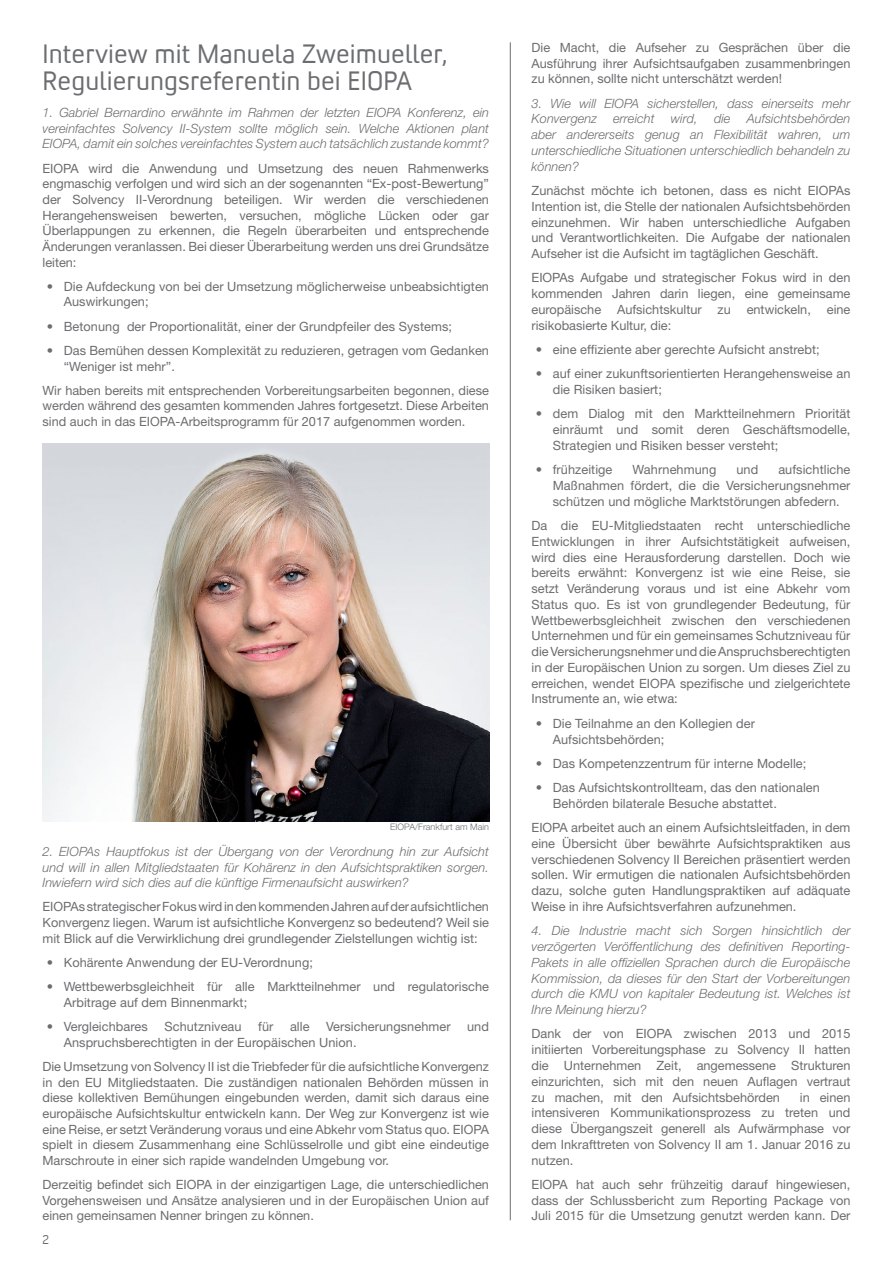
<style>
.page{position:relative;width:893px;height:1263px;background:#fff}
.page>*{position:absolute;margin:0;border:0;box-sizing:border-box;transform-origin:0 0}
.Amice_TITEL{font:27px/27px "Convection";letter-spacing:.005em;color:#6c6d70}
.Amice_body_copy{font:12.75px/15.8px "Helvetica Neue LT Std";letter-spacing:.005em;color:#6c6d70;text-align:justify}
.Amice_body_italic{font:italic 300 12.75px/15.8px "Helvetica Neue LT Std";letter-spacing:.005em;color:#6c6d70;text-align:justify}
.Amice_body_copy-2{font:12.75px "Convection";color:#6c6d70}
.Amice_foto_caption{font:300 9px "Helvetica Neue LT Std";letter-spacing:.005em;color:#6c6d70}
</style>
<div class="page">
<hr style="left:510px;top:42px;width:1px;height:1178px;background:#6c6d70">
<img style="left:43px;top:444px;width:446px;height:378px">
<p class="Amice_TITEL" style="left:43px;top:39px;width:406px">Interview mit Manuela Zweimueller,<br>Regulierungsreferentin bei EIOPA</p>
<p class="Amice_body_italic" style="left:43px;top:105px;width:448px">1. Gabriel Bernardino erwähnte im Rahmen der letzten EIOPA Konferenz, ein vereinfachtes Solvency II-System sollte möglich sein. Welche Aktionen plant EIOPA, damit ein solches vereinfachtes System auch tatsächlich zustande kommt?</p>
<p class="Amice_body_copy" style="left:43px;top:160px;width:448px">EIOPA wird die Anwendung und Umsetzung des neuen Rahmenwerks engmaschig verfolgen und wird sich an der sogenannten “Ex-post-Bewertung” der Solvency II-Verordnung beteiligen. Wir werden die verschiedenen Herangehensweisen bewerten, versuchen, mögliche Lücken oder gar Überlappungen zu erkennen, die Regeln überarbeiten und entsprechende Änderungen veranlassen. Bei dieser Überarbeitung werden uns drei Grundsätze leiten:</p>
<p class="Amice_body_copy" style="left:64px;top:278px;width:427px;text-indent:-17px">• Die Aufdeckung von bei der Umsetzung möglicherweise unbeabsichtigten<br>Auswirkungen;</p>
<p class="Amice_body_copy" style="left:47px;top:318px;width:407px">• Betonung der Proportionalität, einer der Grundpfeiler des Systems;</p>
<p class="Amice_body_copy" style="left:64px;top:342px;width:427px;text-indent:-17px">• Das Bemühen dessen Komplexität zu reduzieren, getragen vom Gedanken “Weniger ist mehr”.</p>
<p class="Amice_body_copy" style="left:43px;top:382px;width:448px">Wir haben bereits mit entsprechenden Vorbereitungsarbeiten begonnen, diese werden während des gesamten kommenden Jahres fortgesetzt. Diese Arbeiten sind auch in das EIOPA-Arbeitsprogramm für 2017 aufgenommen worden.</p>
<p class="Amice_foto_caption" style="left:390px;top:822px;width:100px">EIOPA/Frankfurt am Main</p>
<p class="Amice_body_italic" style="left:43px;top:843px;width:448px">2. EIOPAs Hauptfokus ist der Übergang von der Verordnung hin zur Aufsicht und will in allen Mitgliedstaaten für Kohärenz in den Aufsichtspraktiken sorgen.<br>Inwiefern wird sich dies auf die künftige Firmenaufsicht auswirken?</p>
<p class="Amice_body_copy" style="left:43px;top:899px;width:448px">EIOPAs strategischer Fokus wird in den kommenden Jahren auf der aufsichtlichen Konvergenz liegen. Warum ist aufsichtliche Konvergenz so bedeutend? Weil sie mit Blick auf die Verwirklichung drei grundlegender Zielstellungen wichtig ist:</p>
<p class="Amice_body_copy" style="left:47px;top:954px;width:268px">• Kohärente Anwendung der EU-Verordnung;</p>
<p class="Amice_body_copy" style="left:64px;top:979px;width:427px;text-indent:-17px">• Wettbewerbsgleichheit für alle Marktteilnehmer und regulatorische<br>Arbitrage auf dem Binnenmarkt;</p>
<p class="Amice_body_copy" style="left:47px;top:1018px;width:103px">• Vergleichbares</p>
<p class="Amice_body_copy" style="left:164px;top:1018px;width:79px">Schutzniveau</p>
<p class="Amice_body_copy" style="left:258px;top:1018px;width:17px">für</p>
<p class="Amice_body_copy" style="left:290px;top:1018px;width:21px">alle</p>
<p class="Amice_body_copy" style="left:326px;top:1018px;width:126px">Versicherungsnehmer</p>
<p class="Amice_body_copy" style="left:467px;top:1018px;width:23px">und</p>
<p class="Amice_body_copy" style="left:64px;top:1034px;width:294px">Anspruchsberechtigten in der Europäischen Union.</p>
<p class="Amice_body_copy" style="left:43px;top:1058px;width:448px">Die Umsetzung von Solvency II ist die Triebfeder für die aufsichtliche Konvergenz in den EU Mitgliedstaaten. Die zuständigen nationalen Behörden müssen in diese kollektiven Bemühungen eingebunden werden, damit sich daraus eine europäische Aufsichtskultur entwickeln kann. Der Weg zur Konvergenz ist wie eine Reise, er setzt Veränderung voraus und eine Abkehr vom Status quo. EIOPA spielt in diesem Zusammenhang eine Schlüsselrolle und gibt eine eindeutige Marschroute in einer sich rapide wandelnden Umgebung vor.</p>
<p class="Amice_body_copy" style="left:43px;top:1176px;width:448px">Derzeitig befindet sich EIOPA in der einzigartigen Lage, die unterschiedlichen Vorgehensweisen und Ansätze analysieren und in der Europäischen Union auf einen gemeinsamen Nenner bringen zu können.</p>
<p class="Amice_body_copy-2" style="left:43px;top:1231px;width:8px">2</p>
<p class="Amice_body_copy" style="left:531px;top:39px;width:320px">Die Macht, die Aufseher zu Gesprächen über die Ausführung ihrer Aufsichtsaufgaben zusammenbringen zu können, sollte nicht unterschätzt werden!</p>
<p class="Amice_body_italic" style="left:531px;top:95px;width:320px">3. Wie will EIOPA sicherstellen, dass einerseits mehr<br>Konvergenz</p>
<p class="Amice_body_italic" style="left:531px;top:111px;width:320px;text-indent:215px">Aufsichtsbehörden aber andererseits genug an Flexibilität wahren, um unterschiedliche Situationen unterschiedlich behandeln zu können?</p>
<p class="Amice_body_copy" style="left:531px;top:182px;width:320px">Zunächst möchte ich betonen, dass es nicht EIOPAs Intention ist, die Stelle der nationalen Aufsichtsbehörden einzunehmen. Wir haben unterschiedliche Aufgaben und Verantwortlichkeiten. Die Aufgabe der nationalen Aufseher ist die Aufsicht im tagtäglichen Geschäft.</p>
<p class="Amice_body_copy" style="left:531px;top:270px;width:320px">EIOPAs Aufgabe und strategischer Fokus wird in den kommenden Jahren darin liegen, eine gemeinsame europäische Aufsichtskultur zu entwickeln, eine risikobasierte Kultur, die:</p>
<p class="Amice_body_copy" style="left:536px;top:341px;width:285px">• eine effiziente aber gerechte Aufsicht anstrebt;</p>
<p class="Amice_body_copy" style="left:553px;top:366px;width:299px;text-indent:-17px">• auf einer zukunftsorientierten Herangehensweise an die Risiken basiert;</p>
<p class="Amice_body_copy" style="left:553px;top:406px;width:299px;text-indent:-17px">• dem Dialog mit den Marktteilnehmern Priorität einräumt und somit deren Geschäftsmodelle, Strategien und Risiken besser versteht;</p>
<p class="Amice_body_copy" style="left:536px;top:461px;width:78px">• frühzeitige</p>
<p class="Amice_body_copy" style="left:632px;top:461px;width:85px">Wahrnehmung</p>
<p class="Amice_body_copy" style="left:736px;top:461px;width:23px">und</p>
<p class="Amice_body_italic" style="left:613px;top:111px;width:43px">erreicht</p>
<p class="Amice_body_italic" style="left:671px;top:111px;width:28px">wird,</p>
<p class="Amice_body_italic" style="left:714px;top:111px;width:18px">die</p>
<p class="Amice_body_copy" style="left:553px;top:461px;width:299px;text-indent:226px">aufsichtliche Maßnahmen fördert, die die Versicherungsnehmer schützen und mögliche Marktstörungen abfedern.</p>
<p class="Amice_body_copy" style="left:531px;top:517px;width:320px">Da die EU-Mitgliedstaaten recht unterschiedliche Entwicklungen in ihrer Aufsichtstätigkeit aufweisen, wird dies eine Herausforderung darstellen. Doch wie bereits erwähnt: Konvergenz ist wie eine Reise, sie setzt Veränderung voraus und ist eine Abkehr vom Status quo. Es ist von grundlegender Bedeutung, für Wettbewerbsgleichheit zwischen den verschiedenen Unternehmen und für ein gemeinsames Schutzniveau für die Versicherungsnehmer und die Anspruchsberechtigten in der Europäischen Union zu sorgen. Um dieses Ziel zu erreichen, wendet EIOPA spezifische und zielgerichtete Instrumente an, wie etwa:</p>
<p class="Amice_body_copy" style="left:553px;top:715px;width:204px;text-indent:-17px">• Die Teilnahme an den Kollegien der<br>Aufsichtsbehörden;</p>
<p class="Amice_body_copy" style="left:536px;top:755px;width:272px">• Das Kompetenzzentrum für interne Modelle;</p>
<p class="Amice_body_copy" style="left:553px;top:779px;width:269px;text-indent:-17px">• Das Aufsichtskontrollteam, das den nationalen<br>Behörden bilaterale Besuche abstattet.</p>
<p class="Amice_body_copy" style="left:531px;top:819px;width:320px">EIOPA arbeitet auch an einem Aufsichtsleitfaden, in dem eine Übersicht über bewährte Aufsichtspraktiken aus verschiedenen Solvency II Bereichen präsentiert werden sollen. Wir ermutigen die nationalen Aufsichtsbehörden dazu, solche guten Handlungspraktiken auf adäquate Weise in ihre Aufsichtsverfahren aufzunehmen.</p>
<p class="Amice_body_italic" style="left:531px;top:923px;width:320px">4. Die Industrie macht sich Sorgen hinsichtlich der verzögerten Veröffentlichung des definitiven Reporting-Pakets in alle offiziellen Sprachen durch die Europäische Kommission, da dieses für den Start der Vorbereitungen durch die KMU von kapitaler Bedeutung ist. Welches ist Ihre Meinung hierzu?</p>
<p class="Amice_body_copy" style="left:531px;top:1026px;width:320px">Dank der von EIOPA zwischen 2013 und 2015 initiierten Vorbereitungsphase zu Solvency II hatten die Unternehmen Zeit, angemessene Strukturen einzurichten, sich mit den neuen Auflagen vertraut zu machen, mit den Aufsichtsbehörden</p>
<p class="Amice_body_copy" style="left:531px;top:1089px;width:320px;text-indent:268px">in einen intensiveren Kommunikationsprozess zu treten und diese Übergangszeit generell als Aufwärmphase vor dem Inkrafttreten von Solvency II am 1. Januar 2016 zu nutzen.</p>
<p class="Amice_body_copy" style="left:531px;top:1176px;width:320px">EIOPA hat auch sehr frühzeitig darauf hingewiesen, dass der Schlussbericht zum Reporting Package von Juli 2015 für die Umsetzung genutzt werden kann. Der</p>
</div>
